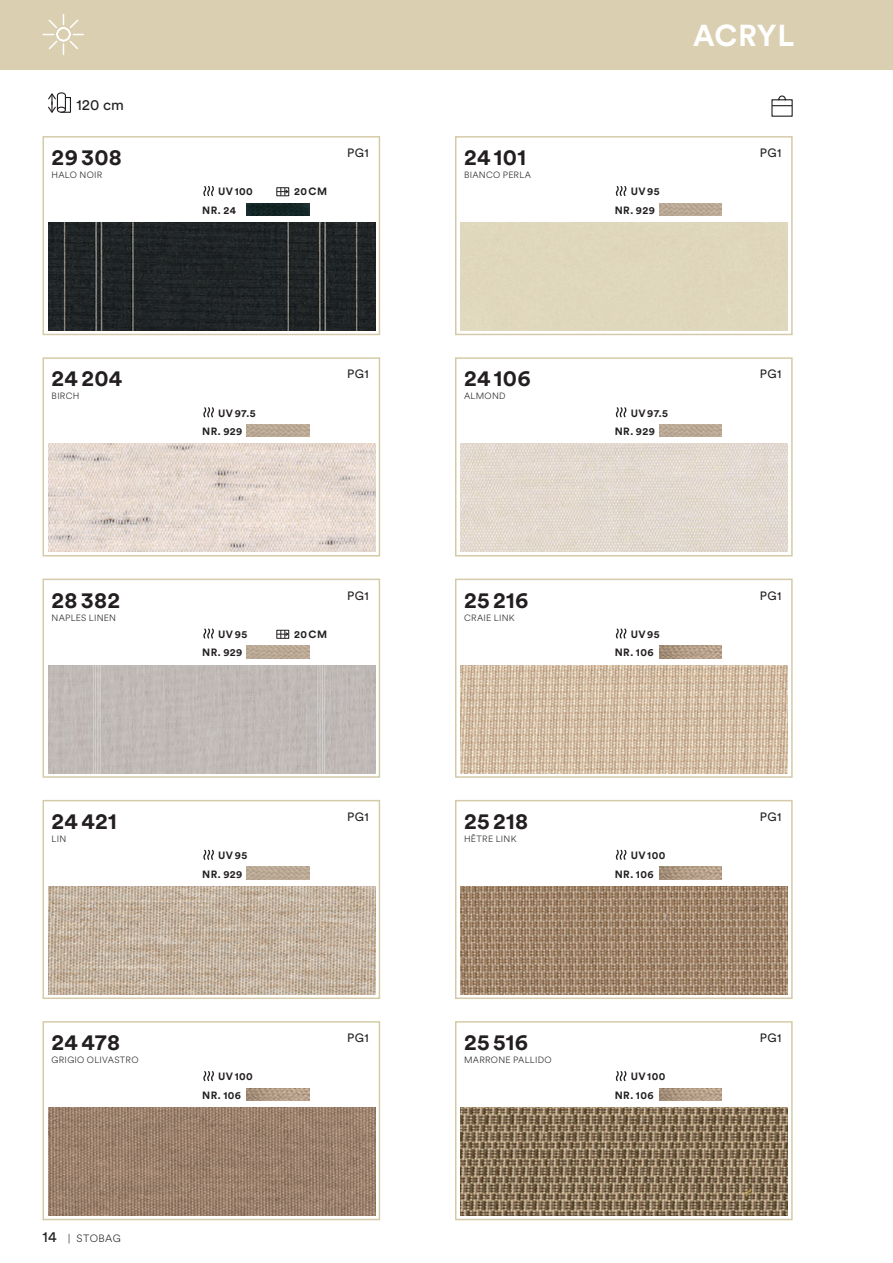
<style>
.page{position:relative;width:893px;height:1263px;background:#fff}
.page>*{position:absolute;margin:0;border:0;box-sizing:border-box;transform-origin:0 0}
.t1{font:700 30px "Circular XX";letter-spacing:.01em;color:#fff}
.t2{font:700 22.5px "Circular XX";letter-spacing:.015em;color:#231f20}
.t3{font:15px "Circular XX";color:#231f20}
.t4{font:12px "Circular XX";letter-spacing:.03em;color:#231f20}
.t5{font:700 10.5px "Circular XX";letter-spacing:.04em;color:#231f20}
.t6{font:300 10.5px "Circular XX";letter-spacing:.04em;color:#231f20}
.t7{font:300 9px "Circular XX";letter-spacing:.03em;color:#231f20}
.s1{font-weight:400;font-size:15px}
</style>
<div class="page">
<svg style="left:771px;top:95px;width:22px;height:22px"></svg>
<svg style="left:203px;top:186px;width:11px;height:10px"></svg>
<svg style="left:203px;top:407px;width:11px;height:11px"></svg>
<svg style="left:203px;top:628px;width:11px;height:11px"></svg>
<svg style="left:203px;top:849px;width:11px;height:11px"></svg>
<svg style="left:203px;top:1071px;width:11px;height:11px"></svg>
<img style="left:247px;top:203px;width:62px;height:13px">
<img style="left:247px;top:424px;width:62px;height:13px">
<img style="left:247px;top:646px;width:62px;height:12px">
<img style="left:247px;top:867px;width:62px;height:12px">
<img style="left:247px;top:1088px;width:62px;height:13px">
<div style="left:277px;top:187px;width:12px;height:9px;border:1px solid #231f20"></div>
<svg style="left:277px;top:188px;width:12px;height:8px"></svg>
<div style="left:277px;top:630px;width:12px;height:9px;border:1px solid #231f20"></div>
<svg style="left:277px;top:630px;width:12px;height:8px"></svg>
<svg style="left:615px;top:186px;width:12px;height:10px"></svg>
<svg style="left:615px;top:407px;width:12px;height:11px"></svg>
<svg style="left:615px;top:628px;width:12px;height:11px"></svg>
<svg style="left:615px;top:849px;width:12px;height:11px"></svg>
<svg style="left:615px;top:1071px;width:12px;height:11px"></svg>
<img style="left:659px;top:203px;width:63px;height:13px">
<img style="left:659px;top:424px;width:63px;height:13px">
<img style="left:659px;top:646px;width:63px;height:12px">
<img style="left:659px;top:867px;width:63px;height:12px">
<img style="left:659px;top:1088px;width:63px;height:13px">
<div style="left:43px;top:136px;width:337px;height:199px;border:2px solid #bbaa72"></div>
<div style="left:43px;top:357px;width:337px;height:199px;border:2px solid #bbaa72"></div>
<div style="left:43px;top:800px;width:337px;height:199px;border:2px solid #bbaa72"></div>
<div style="left:43px;top:1021px;width:337px;height:199px;border:2px solid #bbaa72"></div>
<div style="left:455px;top:136px;width:338px;height:199px;border:2px solid #bbaa72"></div>
<div style="left:455px;top:357px;width:338px;height:199px;border:2px solid #bbaa72"></div>
<div style="left:455px;top:800px;width:338px;height:199px;border:2px solid #bbaa72"></div>
<div style="left:455px;top:1021px;width:338px;height:199px;border:2px solid #bbaa72"></div>
<div style="left:43px;top:579px;width:337px;height:199px;border:2px solid #bbaa72"></div>
<div style="left:455px;top:579px;width:338px;height:199px;border:2px solid #bbaa72"></div>
<img style="left:48px;top:223px;width:327px;height:108px">
<img style="left:48px;top:444px;width:327px;height:108px">
<div style="left:48px;top:665px;width:327px;height:108px;background:#c0bab6"></div>
<img style="left:48px;top:886px;width:327px;height:108px">
<img style="left:48px;top:1107px;width:327px;height:108px">
<img style="left:461px;top:444px;width:326px;height:108px">
<img style="left:461px;top:665px;width:326px;height:108px">
<img style="left:461px;top:886px;width:326px;height:108px">
<img style="left:461px;top:1107px;width:326px;height:108px">
<div style="left:0;top:0;width:893px;height:70px;background:#dacfb0"></div>
<svg style="left:48px;top:92px;width:23px;height:21px"></svg>
<svg style="left:42px;top:14px;width:42px;height:41px"></svg>
<h1 class="t1" style="left:693px;top:15px;width:102px">ACRYL</h1>
<h3 class="t3" style="left:77px;top:95px;width:49px">120 cm</h3>
<h2 class="t2" style="left:52px;top:142px;width:72px">29308</h2>
<p class="t4" style="left:347px;top:145px;width:23px">PG1</p>
<h2 class="t2" style="left:464px;top:142px;width:63px">24101</h2>
<p class="t4" style="left:760px;top:145px;width:23px">PG1</p>
<p class="t7" style="left:52px;top:169px;width:52px">HALO NOIR</p>
<p class="t7" style="left:464px;top:169px;width:69px">BIANCO PERLA</p>
<p class="t5" style="left:218px;top:184px;width:36px">UV100</p>
<p class="t5" style="left:294px;top:184px;width:34px">20CM</p>
<p class="t5" style="left:631px;top:184px;width:31px">UV95</p>
<p class="t5" style="left:202px;top:203px;width:35px">NR. 24</p>
<p class="t5" style="left:615px;top:203px;width:42px">NR. 929</p>
<h2 class="t2" style="left:52px;top:363px;width:72px">24204</h2>
<p class="t4" style="left:347px;top:366px;width:23px">PG1</p>
<h2 class="t2" style="left:464px;top:363px;width:68px">24106</h2>
<p class="t4" style="left:760px;top:366px;width:23px">PG1</p>
<p class="t7" style="left:52px;top:390px;width:29px">BIRCH</p>
<p class="t7" style="left:464px;top:390px;width:43px">ALMOND</p>
<p class="t5" style="left:218px;top:406px;width:39px">UV97.5</p>
<p class="t5" style="left:631px;top:406px;width:39px">UV97.5</p>
<p class="t5" style="left:202px;top:424px;width:42px">NR. 929</p>
<p class="t5" style="left:615px;top:424px;width:42px">NR. 929</p>
<h2 class="t2" style="left:52px;top:584px;width:70px">28 382</h2>
<p class="t4" style="left:347px;top:587px;width:23px">PG1</p>
<h2 class="t2" style="left:464px;top:584px;width:66px">25 216</h2>
<p class="t4" style="left:760px;top:587px;width:23px">PG1</p>
<p class="t7" style="left:52px;top:611px;width:66px">NAPLES LINEN</p>
<p class="t7" style="left:464px;top:611px;width:52px">CRAIE LINK</p>
<p class="t5" style="left:218px;top:627px;width:30px">UV95</p>
<p class="t5" style="left:294px;top:627px;width:34px">20CM</p>
<p class="t5" style="left:631px;top:627px;width:30px">UV95</p>
<p class="t5" style="left:202px;top:646px;width:42px">NR. 929</p>
<p class="t5" style="left:615px;top:646px;width:40px">NR. 106</p>
<h2 class="t2" style="left:52px;top:805px;width:67px">24421</h2>
<p class="t4" style="left:347px;top:809px;width:23px">PG1</p>
<h2 class="t2" style="left:464px;top:805px;width:66px">25 218</h2>
<p class="t4" style="left:760px;top:809px;width:23px">PG1</p>
<p class="t7" style="left:52px;top:833px;width:16px">LIN</p>
<p class="t7" style="left:464px;top:833px;width:54px">HÊTRE LINK</p>
<p class="t5" style="left:218px;top:848px;width:30px">UV95</p>
<p class="t5" style="left:631px;top:848px;width:36px">UV100</p>
<p class="t5" style="left:202px;top:867px;width:42px">NR. 929</p>
<p class="t5" style="left:615px;top:867px;width:40px">NR. 106</p>
<h2 class="t2" style="left:52px;top:1027px;width:70px">24478</h2>
<p class="t4" style="left:347px;top:1030px;width:23px">PG1</p>
<h2 class="t2" style="left:464px;top:1027px;width:65px">25 516</h2>
<p class="t4" style="left:760px;top:1030px;width:23px">PG1</p>
<p class="t7" style="left:52px;top:1054px;width:89px">GRIGIO OLIVASTRO</p>
<p class="t7" style="left:464px;top:1054px;width:89px">MARRONE PALLIDO</p>
<p class="t5" style="left:218px;top:1069px;width:36px">UV100</p>
<p class="t5" style="left:631px;top:1069px;width:36px">UV100</p>
<p class="t5" style="left:202px;top:1088px;width:40px">NR. 106</p>
<p class="t5" style="left:615px;top:1088px;width:40px">NR. 106</p>
<p class="t6" style="left:43px;top:1231px;width:80px"><span class="s1">14</span> | STOBAG</p>
</div>
